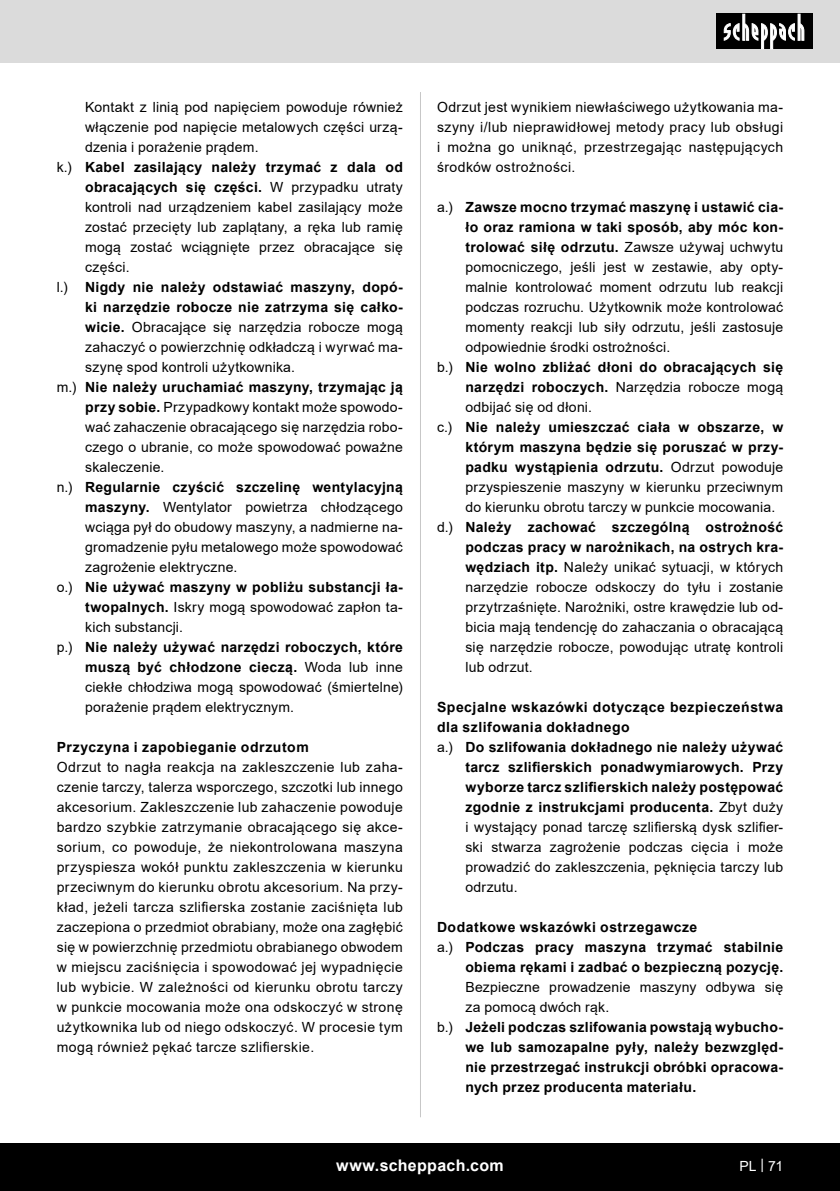
<style>
.page{position:relative;width:840px;height:1191px;background:#fff}
.page>*{position:absolute;margin:0;border:0;box-sizing:border-box;transform-origin:0 0}
.t1{font:700 16px "Arial";letter-spacing:.02em;color:#fff}
.Aufzählung_Zahl{font:14px/20px "Arial";letter-spacing:.02em;color:#000;text-align:justify}
.t2{font:700 14px/20px "Arial";letter-spacing:.025em;color:#000;text-align:justify}
.t3{font:14px "Arial";color:#fff}
.s1{font-weight:700}
.s2{font-weight:400}
</style>
<div class="page">
<div style="left:0;top:0;width:839px;height:63px;background:#dbdbdb"></div>
<div style="left:0;top:1143px;width:839px;height:48px;background:#000"></div>
<div style="left:716px;top:14px;width:96px;height:35px;background:#000"></div>
<svg style="left:723px;top:14px;width:81px;height:35px"></svg>
<hr style="left:420px;top:92px;width:1px;height:1025px;background:#c7c7c7">
<p class="Aufzählung_Zahl" style="left:85px;top:97px;width:319px">Kontakt z linią pod napięciem powoduje również włączenie pod napięcie metalowych części urzą&shy;dzenia i porażenie prądem.</p>
<p class="Aufzählung_Zahl" style="left:85px;top:157px;width:319px;text-indent:-28px">k.) <span class="s1">Kabel zasilający należy trzymać z dala od obracających się części.</span> W przypadku utraty kontroli nad urządzeniem kabel zasilający może zostać przecięty lub zaplątany, a ręka lub ramię mogą zostać wciągnięte przez obracające się części.</p>
<p class="Aufzählung_Zahl" style="left:85px;top:277px;width:319px;text-indent:-28px">l.) <span class="s1">Nigdy nie należy odstawiać maszyny, dopó&shy;ki narzędzie robocze nie zatrzyma się całko&shy;wicie.</span> Obracające się narzędzia robocze mogą zahaczyć o powierzchnię odkładczą i wyrwać ma&shy;szynę spod kontroli użytkownika.</p>
<p class="Aufzählung_Zahl" style="left:85px;top:377px;width:319px;text-indent:-28px">m.) <span class="s1">Nie należy uruchamiać maszyny, trzymając ją przy sobie.</span> Przypadkowy kontakt może spowodo&shy;wać zahaczenie obracającego się narzędzia robo&shy;czego o ubranie, co może spowodować poważne skaleczenie.</p>
<p class="Aufzählung_Zahl" style="left:85px;top:477px;width:319px;text-indent:-28px">n.) <span class="s1">Regularnie czyścić szczelinę wentylacyjną maszyny.</span> Wentylator powietrza chłodzącego wciąga pył do obudowy maszyny, a nadmierne na&shy;gromadzenie pyłu metalowego może spowodować zagrożenie elektryczne.</p>
<p class="t2" style="left:85px;top:577px;width:319px;text-indent:-28px"><span class="s2">o.)</span> Nie używać maszyny w pobliżu substancji ła&shy;twopalnych. <span class="s2">Iskry mogą spowodować zapłon ta&shy;kich substancji.</span></p>
<p class="Aufzählung_Zahl" style="left:85px;top:637px;width:319px;text-indent:-28px">p.) <span class="s1">Nie należy używać narzędzi roboczych, które muszą być chłodzone cieczą.</span> Woda lub inne ciekłe chłodziwa mogą spowodować (śmiertelne) porażenie prądem elektrycznym.</p>
<p class="t2" style="left:57px;top:737px;width:253px">Przyczyna i zapobieganie odrzutom</p>
<p class="Aufzählung_Zahl" style="left:57px;top:757px;width:347px">Odrzut to nagła reakcja na zakleszczenie lub zaha&shy;czenie tarczy, talerza wsporczego, szczotki lub innego akcesorium. Zakleszczenie lub zahaczenie powoduje bardzo szybkie zatrzymanie obracającego się akce&shy;sorium, co powoduje, że niekontrolowana maszyna przyspiesza wokół punktu zakleszczenia w kierunku przeciwnym do kierunku obrotu akcesorium. Na przy&shy;kład, jeżeli tarcza szlifierska zostanie zaciśnięta lub zaczepiona o przedmiot obrabiany, może ona zagłębić się w powierzchnię przedmiotu obrabianego obwodem w miejscu zaciśnięcia i spowodować jej wypadnięcie lub wybicie. W zależności od kierunku obrotu tarczy w punkcie mocowania może ona odskoczyć w stronę użytkownika lub od niego odskoczyć. W procesie tym mogą również pękać tarcze szlifierskie.</p>
<p class="Aufzählung_Zahl" style="left:437px;top:97px;width:347px">Odrzut jest wynikiem niewłaściwego użytkowania ma&shy;szyny i/lub nieprawidłowej metody pracy lub obsługi i można go uniknąć, przestrzegając następujących środków ostrożności.</p>
<p class="Aufzählung_Zahl" style="left:465px;top:197px;width:319px;text-indent:-28px">a.) <span class="s1">Zawsze mocno trzymać maszynę i ustawić cia&shy;ło oraz ramiona w taki sposób, aby móc kon&shy;trolować siłę odrzutu.</span> Zawsze używaj uchwytu pomocniczego, jeśli jest w zestawie, aby opty&shy;malnie kontrolować moment odrzutu lub reakcji podczas rozruchu. Użytkownik może kontrolować momenty reakcji lub siły odrzutu, jeśli zastosuje odpowiednie środki ostrożności.</p>
<p class="t2" style="left:465px;top:357px;width:319px;text-indent:-28px"><span class="s2">b.)</span> Nie wolno zbliżać dłoni do obracających się narzędzi roboczych. <span class="s2">Narzędzia robocze mogą odbijać się od dłoni.</span></p>
<p class="Aufzählung_Zahl" style="left:465px;top:417px;width:319px;text-indent:-28px">c.) <span class="s1">Nie należy umieszczać ciała w obszarze, w którym maszyna będzie się poruszać w przy&shy;padku wystąpienia odrzutu.</span> Odrzut powoduje przyspieszenie maszyny w kierunku przeciwnym do kierunku obrotu tarczy w punkcie mocowania.</p>
<p class="Aufzählung_Zahl" style="left:465px;top:517px;width:319px;text-indent:-28px">d.) <span class="s1">Należy zachować szczególną ostrożność podczas pracy w narożnikach, na ostrych kra&shy;wędziach itp.</span> Należy unikać sytuacji, w których narzędzie robocze odskoczy do tyłu i zostanie przytrzaśnięte. Narożniki, ostre krawędzie lub od&shy;bicia mają tendencję do zahaczania o obracającą się narzędzie robocze, powodując utratę kontroli lub odrzut.</p>
<p class="t2" style="left:437px;top:697px;width:347px">Specjalne wskazówki dotyczące bezpieczeństwa dla szlifowania dokładnego</p>
<p class="t2" style="left:465px;top:737px;width:319px;text-indent:-28px"><span class="s2">a.)</span> Do szlifowania dokładnego nie należy używać tarcz szlifierskich ponadwymiarowych. Przy wyborze tarcz szlifierskich należy postępować zgodnie z instrukcjami producenta. <span class="s2">Zbyt duży i wystający ponad tarczę szlifierską dysk szlifier&shy;ski stwarza zagrożenie podczas cięcia i może prowadzić do zakleszczenia, pęknięcia tarczy lub odrzutu.</span></p>
<p class="t2" style="left:437px;top:917px;width:262px">Dodatkowe wskazówki ostrzegawcze</p>
<p class="t2" style="left:465px;top:937px;width:319px;text-indent:-28px"><span class="s2">a.)</span> Podczas pracy maszyna trzymać stabilnie obiema rękami i zadbać o bezpieczną pozycję.<br><span class="s2">Bezpieczne prowadzenie maszyny odbywa się za pomocą dwóch rąk.</span></p>
<p class="t2" style="left:465px;top:1017px;width:319px;text-indent:-28px"><span class="s2">b.)</span> Jeżeli podczas szlifowania powstają wybucho&shy;we lub samozapalne pyły, należy bezwzględ&shy;nie przestrzegać instrukcji obróbki opracowa&shy;nych przez producenta materiału.</p>
<p class="t1" style="left:336px;top:1154px;width:169px">www.scheppach.com</p>
<p class="t3" style="left:739px;top:1156px;width:45px">PL | 71</p>
</div>
